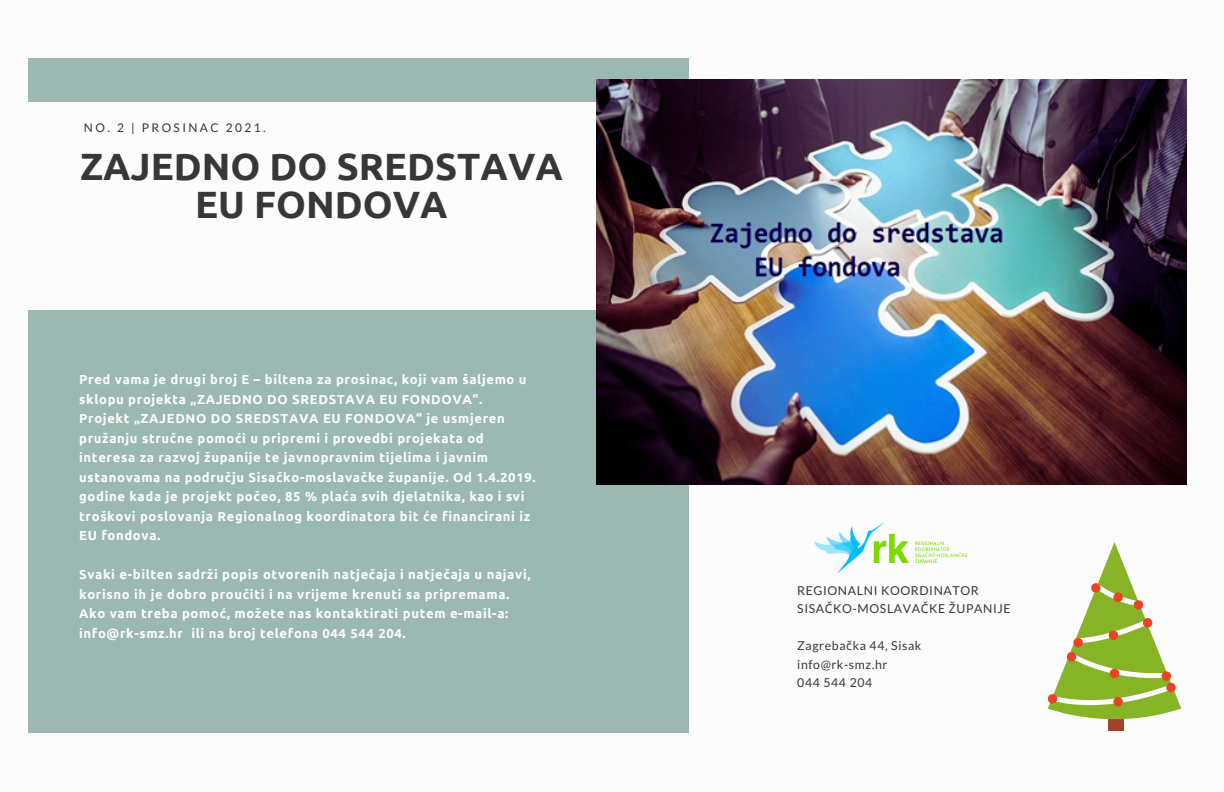
<style>
.page{position:relative;width:1224px;height:792px;background:#fff}
.page>*{position:absolute;margin:0;border:0;box-sizing:border-box;transform-origin:0 0}
.t1{font:700 38px/37.5px "Ubuntu";color:#373737;text-align:center}
.t2{font:700 13px/19.5px "Ubuntu";letter-spacing:.05em;color:#fcfcfc}
.t3{font:12.3px/18.4px "Lato";letter-spacing:.05em;color:#373737}
.t4{font:12px "Lato";letter-spacing:.2em;color:#373737}
.s1{font-family:"Noto Sans"}
</style>
<div class="page">
<div style="left:28px;top:58px;width:661px;height:674px;background:#9bb8b2"></div>
<div style="left:0;top:102px;width:676px;height:208px;background:#fcfcfc"></div>
<img style="left:814px;top:522px;width:154px;height:51px">
<img style="left:596px;top:79px;width:590px;height:405px">
<svg style="left:1048px;top:542px;width:133px;height:189px"></svg>
<p class="t4" style="left:84px;top:120px;width:183px">NO. 2 | PROSINAC 2021.</p>
<h1 class="t1" style="left:80px;top:147px;width:484px">ZAJEDNO DO SREDSTAVA<br>EU FONDOVA</h1>
<p class="t2" style="left:79px;top:369px;width:458px">Pred vama je drugi broj E – biltena za prosinac, koji vam šaljemo u sklopu projekta „ZAJEDNO DO SREDSTAVA EU FONDOVA“.<br>Projekt „ZAJEDNO DO SREDSTAVA EU FONDOVA“ je usmjeren pružanju stručne pomoći u pripremi i provedbi projekata od interesa za razvoj županije te javnopravnim tijelima i javnim ustanovama na području Sisačko-moslavačke županije. Od 1.4.2019. godine kada je projekt počeo, 85 % plaća svih djelatnika, kao i svi troškovi poslovanja Regionalnog koordinatora bit će financirani iz EU fondova.</p>
<p class="t2" style="left:79px;top:564px;width:453px">Svaki e-bilten sadrži popis otvorenih natječaja i natječaja u najavi, korisno ih je dobro proučiti i na vrijeme krenuti sa pripremama.<br>Ako vam treba pomoć, možete nas kontaktirati putem e-mail-a: info@rk-smz.hr ili na broj telefona 044 544 204.</p>
<p class="t3" style="left:797px;top:581px;width:215px">REGIONALNI KOORDINATOR<br>SISA<span class="s1">Č</span>KO-MOSLAVA<span class="s1">Č</span>KE <span class="s1">Ž</span>UPANIJE</p>
<p class="t3" style="left:797px;top:636px;width:126px">Zagreba<span class="s1">č</span>ka 44, Sisak info@rk-smz.hr<br>044 544 204</p>
</div>
